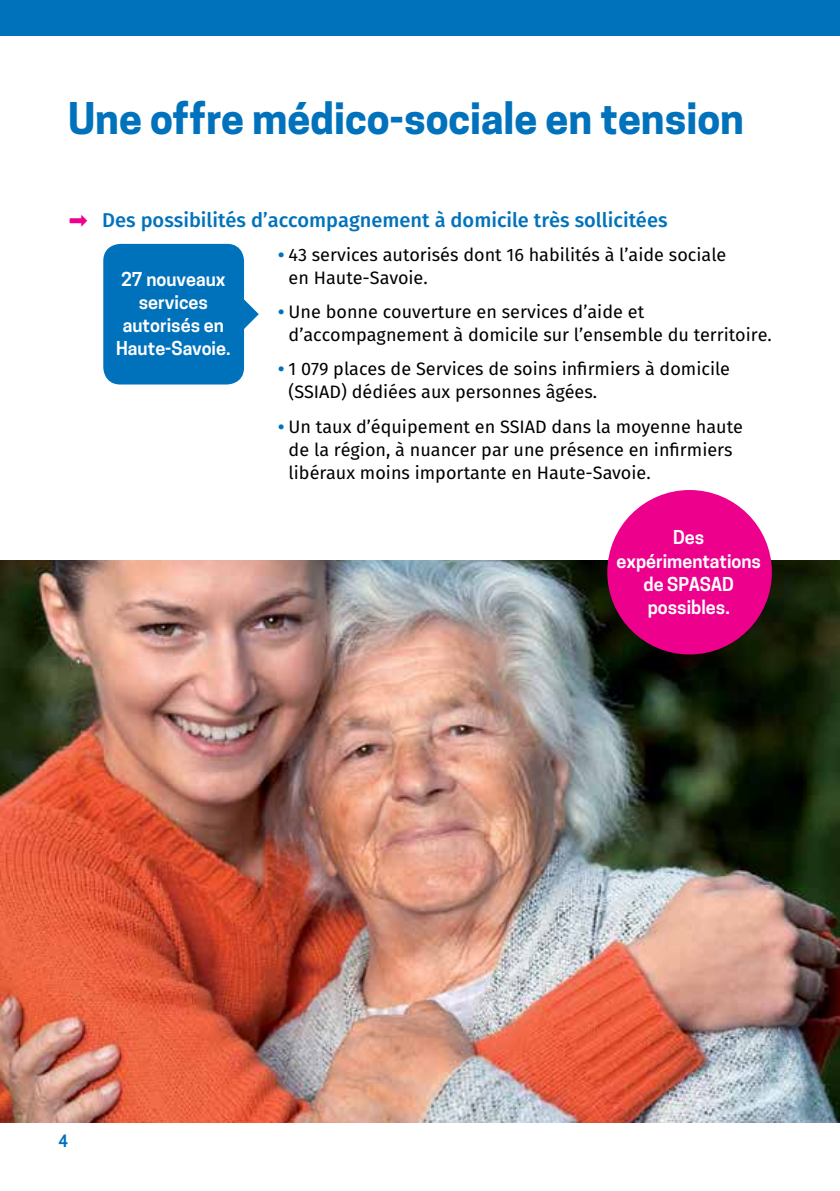
<style>
.page{position:relative;width:840px;height:1191px;background:#fff}
.page>*{position:absolute;margin:0;border:0;box-sizing:border-box;transform-origin:0 0}
.t1{font:700 41px "Cooper Hewitt";color:#0072bc}
.t2{font:500 20px "Fira Sans";color:#0072bc}
.t3{font:18px/23px "Fira Sans";color:#000}
.t4{font:600 18px/23px "Cooper Hewitt";color:#fff;text-align:center}
.t5{font:600 16px "Cooper Hewitt";color:#0072bc}
.s1{color:#ec008c}
.s2{font-weight:700;color:#0072bc}
</style>
<div class="page">
<img style="left:0;top:560px;width:839px;height:563px">
<div style="left:0;top:0;width:839px;height:35px;background:#0072bc"></div>
<div style="left:607px;top:490px;width:164px;height:164px;background:#ec008c;border-radius:50%"></div>
<div style="left:103px;top:244px;width:141px;height:140px;background:#0072bc;border-radius:17px"></div>
<svg style="left:244px;top:298px;width:15px;height:33px"></svg>
<h1 class="t1" style="left:68px;top:94px;width:677px">Une offre médico-sociale en tension</h1>
<p class="t2" style="left:68px;top:204px;width:600px"><span class="s1">➡</span> Des possibilités d’accompagnement à domicile très sollicitées</p>
<p class="t4" style="left:116px;top:268px;width:116px">27 nouveaux services autorisés en<br>Haute-Savoie.</p>
<p class="t3" style="left:288px;top:242px;width:439px;text-indent:-10px"><span class="s2">•</span> 43 services autorisés dont 16 habilités à l’aide sociale en Haute-Savoie.</p>
<p class="t3" style="left:288px;top:300px;width:484px;text-indent:-10px"><span class="s2">•</span> Une bonne couverture en services d’aide et d’accompagnement à domicile sur l’ensemble du territoire.</p>
<p class="t3" style="left:288px;top:357px;width:443px;text-indent:-10px"><span class="s2">•</span> 1 079 places de Services de soins infirmiers à domicile (SSIAD) dédiées aux personnes âgées.</p>
<p class="t3" style="left:288px;top:414px;width:455px;text-indent:-10px"><span class="s2">•</span> Un taux d’équipement en SSIAD dans la moyenne haute de la région, à nuancer par une présence en infirmiers libéraux moins importante en Haute-Savoie.</p>
<p class="t4" style="left:616px;top:526px;width:146px">Des expérimentations de SPASAD possibles.</p>
<p class="t5" style="left:58px;top:1131px;width:11px">4</p>
</div>
